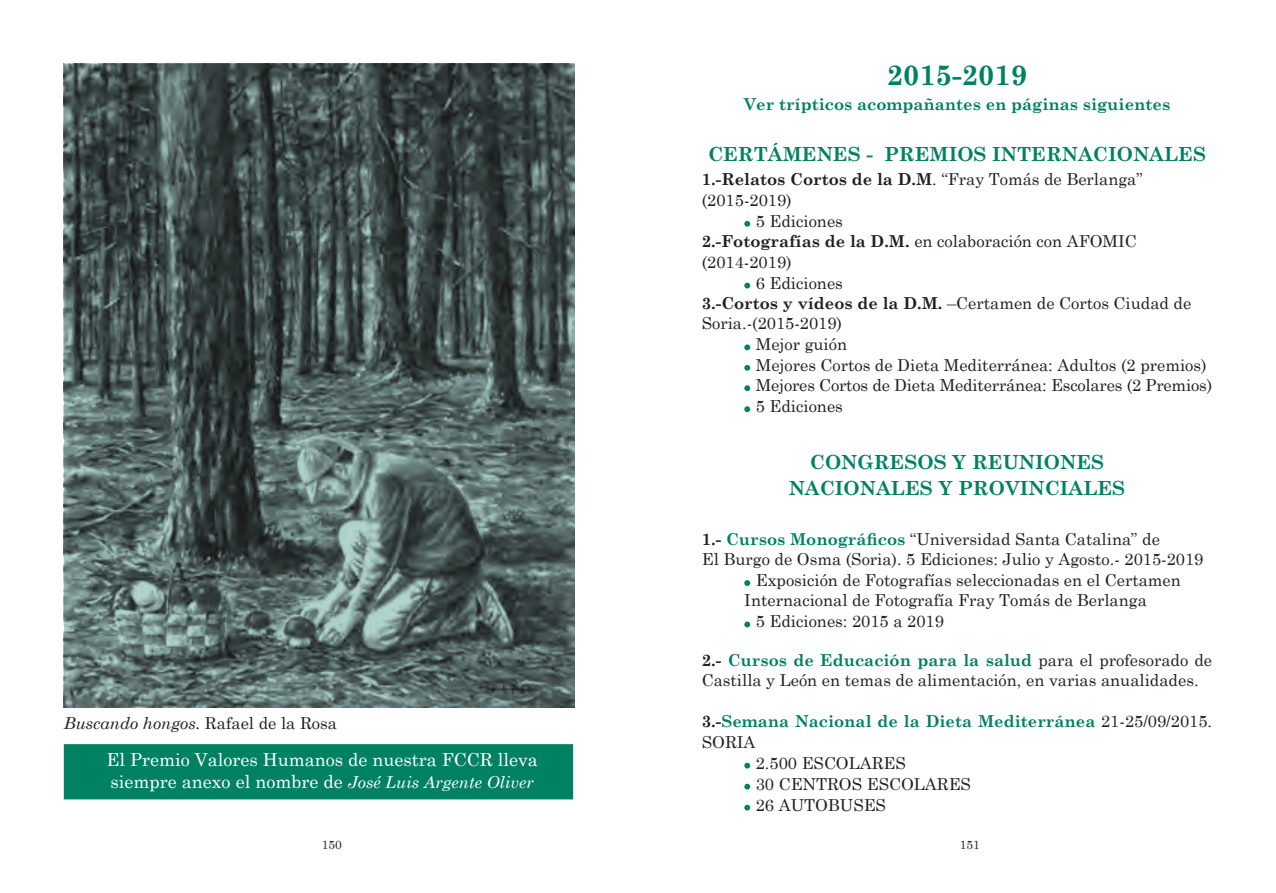
<style>
.page{position:relative;width:1276px;height:893px;background:#fff}
.page>*{position:absolute;margin:0;border:0;box-sizing:border-box;transform-origin:0 0}
.t1{font:700 28.5px "Century Schoolbook";color:#008164}
.t2{font:700 19.5px/25.2px "Century Schoolbook";color:#008164;text-align:center}
.t3{font:18px/21.6px "Century Schoolbook";color:#fff}
.t4{font:16.5px/20.4px "Century Schoolbook";color:#231f20}
.t5{font:700 16.5px "Century Schoolbook";color:#008164}
.t6{font:700 16.5px "Century Schoolbook";color:#231f20}
.t7{font:italic 16.5px "Century Schoolbook";color:#231f20}
.t8{font:12px "Century Schoolbook";color:#231f20}
.s1{font-style:normal}
.s2{font-style:italic;font-size:16.5px}
.s3{font-weight:400}
.s4{font-weight:700}
.s5{font-weight:700;color:#008164}
.s6{color:#231f20}
.s7{font-weight:400;color:#231f20}
</style>
<div class="page">
<div style="left:64px;top:744px;width:509px;height:55px;background:#008164;border:2px solid #008164"></div>
<img style="left:64px;top:64px;width:510px;height:644px">
<svg style="left:744px;top:221px;width:6px;height:6px"></svg>
<svg style="left:744px;top:283px;width:6px;height:5px"></svg>
<svg style="left:744px;top:344px;width:6px;height:6px"></svg>
<svg style="left:744px;top:365px;width:6px;height:6px"></svg>
<svg style="left:744px;top:385px;width:6px;height:6px"></svg>
<svg style="left:744px;top:406px;width:6px;height:6px"></svg>
<svg style="left:744px;top:580px;width:6px;height:6px"></svg>
<svg style="left:744px;top:622px;width:6px;height:5px"></svg>
<svg style="left:744px;top:763px;width:6px;height:6px"></svg>
<svg style="left:744px;top:784px;width:6px;height:6px"></svg>
<svg style="left:744px;top:805px;width:6px;height:6px"></svg>
<p class="t7" style="left:64px;top:713px;width:275px">Buscando hongos. <span class="s1">Rafael de la Rosa</span></p>
<p class="t3" style="left:106px;top:749px;width:433px">El Premio Valores Humanos de nuestra FCCR lleva siempre anexo el nombre de <span class="s2">José Luis Argente Oliver</span></p>
<h1 class="t1" style="left:886px;top:57px;width:142px">2015-2019</h1>
<p class="t5" style="left:744px;top:94px;width:428px">Ver trípticos acompañantes en páginas siguientes</p>
<p class="t2" style="left:708px;top:141px;width:499px">CERTÁMENES - PREMIOS INTERNACIONALES</p>
<p class="t6" style="left:702px;top:169px;width:442px">1.-Relatos Cortos de la D.M<span class="s3">. “Fray Tomás de Berlanga”</span></p>
<p class="t4" style="left:702px;top:189px;width:91px">(2015-2019)</p>
<p class="t4" style="left:756px;top:210px;width:89px">5 Ediciones</p>
<p class="t4" style="left:702px;top:231px;width:436px"><span class="s4">2.-Fotografías de la D.M.</span> en colaboración con AFOMIC</p>
<p class="t4" style="left:702px;top:251px;width:91px">(2014-2019)</p>
<p class="t4" style="left:756px;top:272px;width:89px">6 Ediciones</p>
<p class="t4" style="left:702px;top:292px;width:491px"><span class="s4">3.-Cortos y vídeos de la D.M.</span> –Certamen de Cortos Ciudad de</p>
<p class="t4" style="left:702px;top:313px;width:142px">Soria.-(2015-2019)</p>
<p class="t4" style="left:756px;top:334px;width:93px">Mejor guión</p>
<p class="t4" style="left:756px;top:354px;width:452px">Mejores Cortos de Dieta Mediterránea: Adultos (2 premios)</p>
<p class="t4" style="left:756px;top:375px;width:458px">Mejores Cortos de Dieta Mediterránea: Escolares (2 Premios)</p>
<p class="t4" style="left:756px;top:396px;width:89px">5 Ediciones</p>
<p class="t2" style="left:788px;top:450px;width:338px">CONGRESOS Y REUNIONES<br>NACIONALES Y PROVINCIALES</p>
<p class="t4" style="left:702px;top:528px;width:460px"><span class="s4">1.-</span> <span class="s5">Cursos Monográficos</span> “Universidad Santa Catalina” de</p>
<p class="t4" style="left:702px;top:548px;width:503px">El Burgo de Osma (Soria). 5 Ediciones: Julio y Agosto.- 2015-2019</p>
<p class="t4" style="left:756px;top:569px;width:427px">Exposición de Fotografías seleccionadas en el Certamen</p>
<p class="t4" style="left:744px;top:590px;width:404px">Internacional de Fotografía Fray Tomás de Berlanga</p>
<p class="t4" style="left:756px;top:611px;width:190px">5 Ediciones: 2015 a 2019</p>
<p class="t4" style="left:702px;top:649px;width:512px"><span class="s4">2.-</span> <span class="s5">Cursos de Educación para la salud</span> para el profesorado de<br>Castilla y León en temas de alimentación, en varias anualidades.</p>
<p class="t5" style="left:702px;top:711px;width:512px"><span class="s6">3.-</span>Semana Nacional de la Dieta Mediterránea <span class="s7">21-25/09/2015.</span></p>
<p class="t4" style="left:702px;top:731px;width:55px">SORIA</p>
<p class="t4" style="left:756px;top:752px;width:152px">2.500 ESCOLARES</p>
<p class="t4" style="left:756px;top:773px;width:217px">30 CENTROS ESCOLARES</p>
<p class="t4" style="left:756px;top:794px;width:132px">26 AUTOBUSES</p>
<p class="t8" style="left:322px;top:837px;width:22px">150</p>
<p class="t8" style="left:959px;top:837px;width:22px">151</p>
</div>
